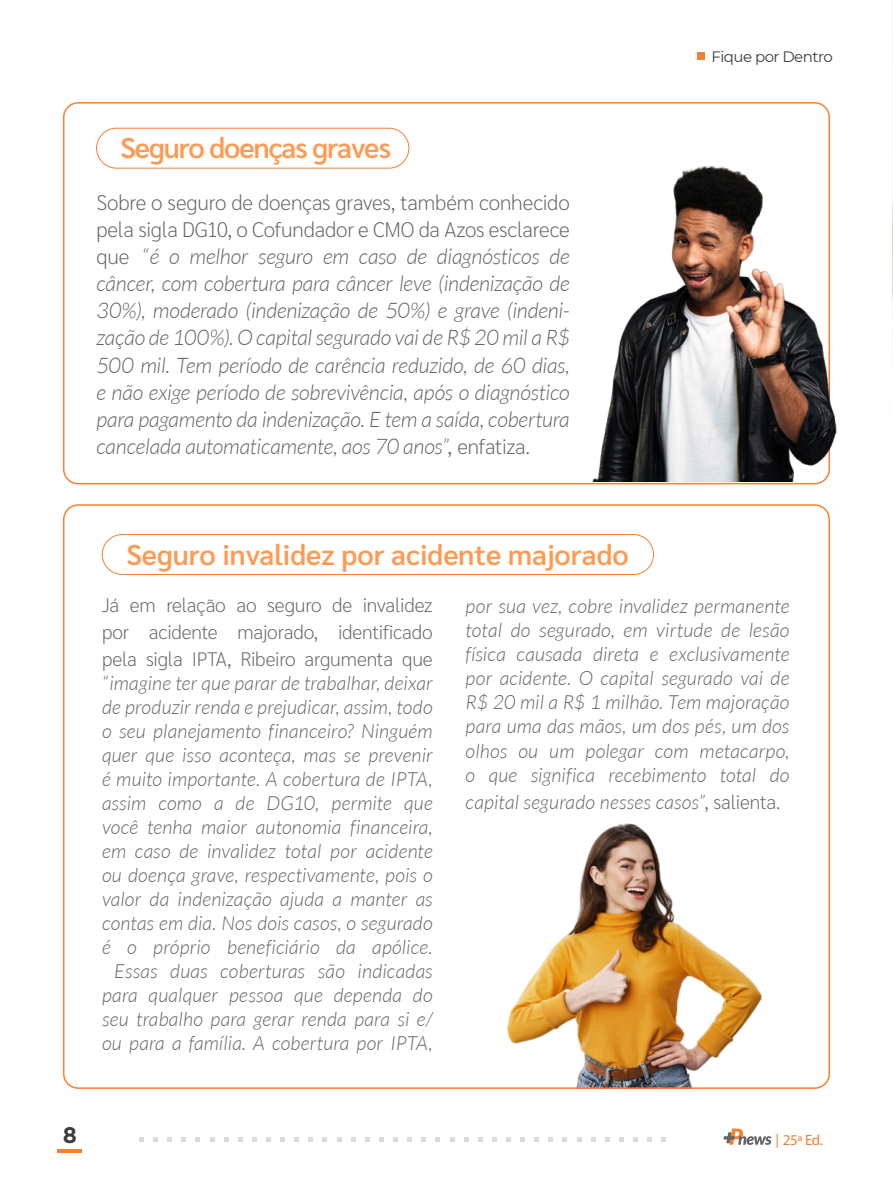
<style>
.page{position:relative;width:893px;height:1191px;background:#fff}
.page>*{position:absolute;margin:0;border:0;box-sizing:border-box;transform-origin:0 0}
.t1{font:600 28.5px "Sarabun";color:#ff9a52}
.t2{font:600 28.5px "Sarabun";letter-spacing:-.035em;color:#ff9a52}
.t3{font:700 22.5px "Gotham";color:#3c3c3b}
.t4{font:italic 300 21.45px/27px "Lato";letter-spacing:-.01em;color:#636466;text-align:justify}
.t5{font:200 21px/27px "Sarabun";letter-spacing:-.01em;color:#636466}
.t6{font:italic 300 19.5px/24px "Lato";letter-spacing:.01em;color:#636466;text-align:right}
.t7{font:200 19.5px/27px "Sarabun";letter-spacing:-.015em;color:#636466;text-align:justify}
.t8{font:15px "Montserrat";letter-spacing:-.035em;color:#3c3c3b}
.t9{font:15px "Myriad Pro";color:#f08236}
.s1{font-family:"Sarabun";font-weight:200;font-style:normal;font-size:21px}
.s2{font-family:"Sarabun";font-weight:200;font-style:normal}
.s3{font-family:"Montserrat"}
</style>
<div class="page">
<div style="left:697px;top:52px;width:8px;height:8px;background:#f08236"></div>
<svg style="left:723px;top:1128px;width:49px;height:16px"></svg>
<svg style="left:58px;top:1149px;width:24px;height:3px"></svg>
<svg style="left:139px;top:1137px;width:5px;height:4px"></svg>
<svg style="left:422px;top:1137px;width:4px;height:4px"></svg>
<svg style="left:280px;top:1137px;width:5px;height:4px"></svg>
<svg style="left:563px;top:1137px;width:4px;height:4px"></svg>
<svg style="left:210px;top:1137px;width:4px;height:4px"></svg>
<svg style="left:492px;top:1137px;width:4px;height:4px"></svg>
<svg style="left:351px;top:1137px;width:4px;height:4px"></svg>
<svg style="left:633px;top:1137px;width:5px;height:4px"></svg>
<svg style="left:153px;top:1137px;width:5px;height:4px"></svg>
<svg style="left:436px;top:1137px;width:4px;height:4px"></svg>
<svg style="left:295px;top:1137px;width:4px;height:4px"></svg>
<svg style="left:577px;top:1137px;width:4px;height:4px"></svg>
<svg style="left:224px;top:1137px;width:4px;height:4px"></svg>
<svg style="left:506px;top:1137px;width:5px;height:4px"></svg>
<svg style="left:365px;top:1137px;width:4px;height:4px"></svg>
<svg style="left:647px;top:1137px;width:5px;height:4px"></svg>
<svg style="left:168px;top:1137px;width:4px;height:4px"></svg>
<svg style="left:450px;top:1137px;width:4px;height:4px"></svg>
<svg style="left:309px;top:1137px;width:4px;height:4px"></svg>
<svg style="left:591px;top:1137px;width:4px;height:4px"></svg>
<svg style="left:238px;top:1137px;width:4px;height:4px"></svg>
<svg style="left:520px;top:1137px;width:5px;height:4px"></svg>
<svg style="left:379px;top:1137px;width:5px;height:4px"></svg>
<svg style="left:662px;top:1137px;width:4px;height:4px"></svg>
<svg style="left:182px;top:1137px;width:4px;height:4px"></svg>
<svg style="left:464px;top:1137px;width:4px;height:4px"></svg>
<svg style="left:323px;top:1137px;width:4px;height:4px"></svg>
<svg style="left:605px;top:1137px;width:4px;height:4px"></svg>
<svg style="left:252px;top:1137px;width:5px;height:4px"></svg>
<svg style="left:535px;top:1137px;width:4px;height:4px"></svg>
<svg style="left:393px;top:1137px;width:5px;height:4px"></svg>
<svg style="left:196px;top:1137px;width:4px;height:4px"></svg>
<svg style="left:478px;top:1137px;width:4px;height:4px"></svg>
<svg style="left:337px;top:1137px;width:4px;height:4px"></svg>
<svg style="left:619px;top:1137px;width:4px;height:4px"></svg>
<svg style="left:266px;top:1137px;width:5px;height:4px"></svg>
<svg style="left:549px;top:1137px;width:4px;height:4px"></svg>
<svg style="left:408px;top:1137px;width:4px;height:4px"></svg>
<img style="left:507px;top:823px;width:255px;height:263px">
<img style="left:592px;top:157px;width:245px;height:325px">
<img style="left:892px;top:0;width:1px;height:332px">
<div style="left:96px;top:128px;width:313px;height:40px;border:1px solid #f58233;border-radius:20px"></div>
<div style="left:102px;top:534px;width:552px;height:40px;border:1px solid #f58233;border-radius:20px"></div>
<h1 class="t2" style="left:120px;top:132px;width:272px">Seguro doenças graves</h1>
<p class="t5" style="left:96px;top:190px;width:475px">Sobre o seguro de doenças graves, também conhecido pela sigla DG10, o Cofundador e CMO da Azos esclarece</p>
<p class="t4" style="left:96px;top:244px;width:475px"><span class="s1">que</span> “é o melhor seguro em caso de diagnósticos de câncer, com cobertura para câncer leve (indenização de 30%), moderado (indenização de 50%) e grave (indeni&shy;zação de 100%). O capital segurado vai de R$ 20 mil a R$ 500 mil. Tem período de carência reduzido, de 60 dias, e não exige período de sobrevivência, após o diagnóstico para pagamento da indenização. E tem a saída, cobertura cancelada automaticamente, aos 70 anos”<span class="s1">, enfatiza.</span></p>
<p class="t8" style="left:711px;top:46px;width:123px">Fique por Dentro</p>
<h1 class="t1" style="left:126px;top:538px;width:504px">Seguro invalidez por acidente majorado</h1>
<p class="t7" style="left:102px;top:592px;width:332px">Já em relação ao seguro de invalidez por acidente majorado, identificado pela sigla IPTA, Ribeiro argumenta que</p>
<p class="t6" style="left:102px;top:672px;width:332px">“imagine ter que parar de trabalhar, deixar de produzir renda e prejudicar, assim, todo o seu planejamento financeiro? Ninguém quer que isso aconteça, mas se prevenir é muito importante. A cobertura de IPTA, assim como a de DG10, permite que você tenha maior autonomia financeira, em caso de invalidez total por acidente ou doença grave, respectivamente, pois o valor da indenização ajuda a manter as contas em dia. Nos dois casos, o segurado é o próprio beneficiário da apólice.<br>Essas duas coberturas são indicadas para qualquer pessoa que dependa do seu trabalho para gerar renda para si e/ ou para a família. A cobertura por IPTA,</p>
<p class="t6" style="left:466px;top:595px;width:325px;text-align:justify">por sua vez, cobre invalidez permanente total do segurado, em virtude de lesão física causada direta e exclusivamente por acidente. O capital segurado vai de R$ 20 mil a R$ 1 milhão. Tem majoração para uma das mãos, um dos pés, um dos olhos ou um polegar com metacarpo, o que significa recebimento total do</p>
<p class="t6" style="left:466px;top:790px;width:316px">capital segurado nesses casos”<span class="s2">, salienta.</span></p>
<p class="t3" style="left:63px;top:1121px;width:16px">8</p>
<p class="t9" style="left:775px;top:1130px;width:49px"><span class="s3">|</span> 25ª Ed.</p>
</div>
